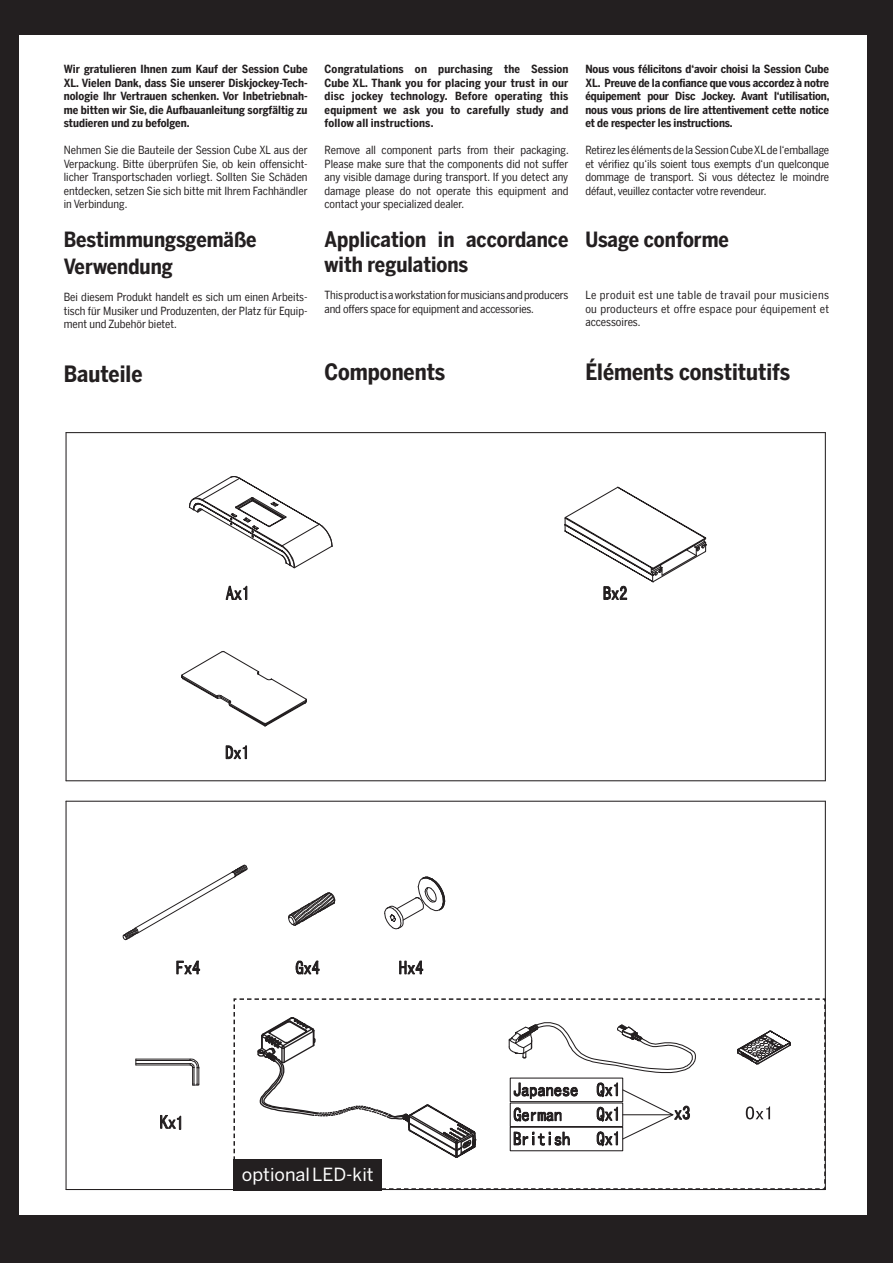
<style>
.page{position:relative;width:893px;height:1263px;background:#231f20}
.page>*{position:absolute;margin:0;border:0;box-sizing:border-box;transform-origin:0 0}
.t1{font:700 22.5px "Benton Sans Cond";color:#231f20}
.t2{font:700 21px/27px "Benton Sans Cond";color:#231f20}
.t3{font:18px "Benton Sans";color:#fff}
.t4{font:11.25px/13.5px "Benton Sans Cond";letter-spacing:-.005em;color:#231f20;text-align:justify}
.t5{font:700 11.25px/13.5px "Benton Sans Cond";color:#231f20;text-align:justify}
</style>
<div class="page">
<div style="left:20px;top:35px;width:847px;height:1180px;background:#fff"></div>
<hr style="left:66px;top:433px;width:1px;height:348px;background:#231f20">
<hr style="left:66px;top:801px;width:1px;height:388px;background:#231f20">
<hr style="left:65px;top:427px;width:1px;height:765px;background:#231f20">
<hr style="left:65px;top:427px;width:764px;height:1px;background:#231f20">
<hr style="left:66px;top:432px;width:759px;height:1px;background:#231f20">
<hr style="left:66px;top:780px;width:759px;height:1px;background:#231f20">
<hr style="left:66px;top:1189px;width:759px;height:1px;background:#231f20">
<hr style="left:66px;top:801px;width:759px;height:1px;background:#231f20">
<svg style="left:123px;top:475px;width:703px;height:655px"></svg>
<svg style="left:233px;top:998px;width:593px;height:192px"></svg>
<div style="left:233px;top:1159px;width:149px;height:31px;background:#231f20"></div>
<p class="t5" style="left:64px;top:62px;width:245px">Wir gratulieren Ihnen zum Kauf der Session Cube XL. Vielen Dank, dass Sie unserer Diskjockey-Tech&shy;nologie Ihr Vertrauen schenken. Vor Inbetriebnah&shy;me bitten wir Sie, die Aufbauanleitung sorgfältig zu studieren und zu befolgen.</p>
<p class="t4" style="left:64px;top:143px;width:245px">Nehmen Sie die Bauteile der Session Cube XL aus der Verpackung. Bitte überprüfen Sie, ob kein offensicht&shy;licher Transportschaden vorliegt. Sollten Sie Schäden entdecken, setzen Sie sich bitte mit Ihrem Fachhändler in Verbindung.</p>
<h2 class="t2" style="left:64px;top:226px;width:194px">Bestimmungsgemäße<br>Verwendung</h2>
<p class="t4" style="left:64px;top:290px;width:245px">Bei diesem Produkt handelt es sich um einen Arbeits&shy;tisch für Musiker und Produzenten, der Platz für Equip&shy;ment und Zubehör bietet.</p>
<h1 class="t1" style="left:64px;top:361px;width:80px">Bauteile</h1>
<p class="t5" style="left:325px;top:62px;width:245px">Congratulations on purchasing the Session Cube XL. Thank you for placing your trust in our disc jockey technology. Before operating this equipment we ask you to carefully study and follow all instructions.</p>
<p class="t4" style="left:325px;top:143px;width:246px">Remove all component parts from their packaging.<br>Please make sure that the components did not suffer any visible damage during transport. If you detect any damage please do not operate this equipment and contact your specialized dealer.</p>
<h2 class="t2" style="left:325px;top:227px;width:245px;line-height:25.2px">Application in accordance with regulations</h2>
<p class="t4" style="left:325px;top:288px;width:245px">This product is a workstation for musicians and producers and offers space for equipment and accessories.</p>
<h1 class="t1" style="left:325px;top:359px;width:122px">Components</h1>
<p class="t5" style="left:585px;top:62px;width:246px">Nous vous félicitons d‘avoir choisi la Session Cube XL. Preuve de la confiance que vous accordez à notre équipement pour Disc Jockey. Avant l‘utilisation, nous vous prions de lire attentivement cette notice et de respecter les instructions.</p>
<p class="t4" style="left:585px;top:143px;width:245px">Retirez les éléments de la Session Cube XL de l‘emballage et vérifiez qu‘ils soient tous exempts d‘un quelconque dommage de transport. Si vous détectez le moindre défaut, veuillez contacter votre revendeur.</p>
<h2 class="t2" style="left:585px;top:226px;width:145px">Usage conforme</h2>
<p class="t4" style="left:585px;top:288px;width:245px">Le produit est une table de travail pour musiciens ou producteurs et offre espace pour équipement et accessoires.</p>
<h1 class="t1" style="left:585px;top:359px;width:206px">Éléments constitutifs</h1>
<h3 class="t3" style="left:242px;top:1164px;width:133px">optional LED-kit</h3>
</div>
